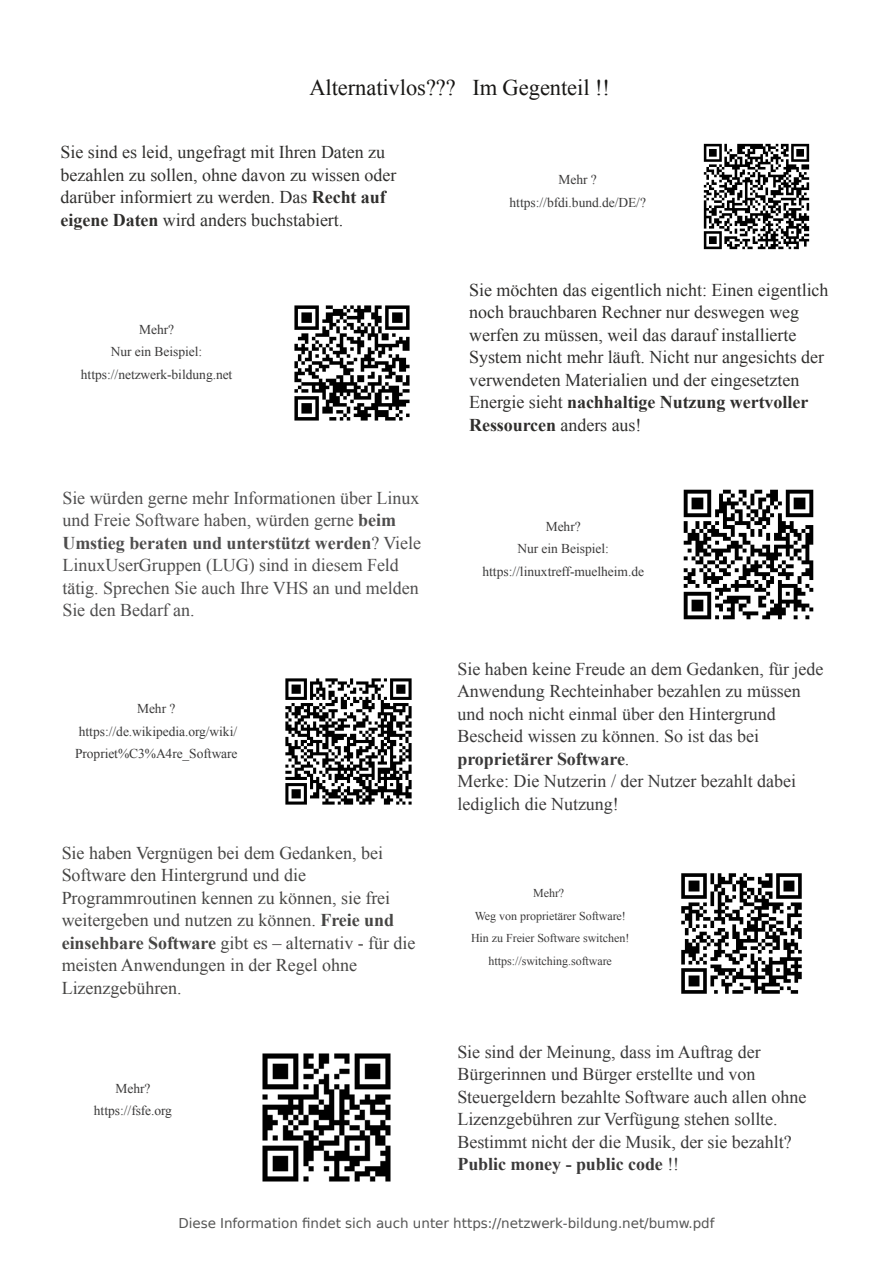
<style>
.page{position:relative;width:893px;height:1263px;background:#fff}
.page>*{position:absolute;margin:0;border:0;box-sizing:border-box;transform-origin:0 0}
.t1{font:22.5px "Times New Roman";letter-spacing:-.005em;color:#181715}
.t2{font:18px/22.5px "Times New Roman";color:#3a3939}
.t3{font:18px/22.5px "Times New Roman";color:rgb(24 23 21/.9)}
.t4{font:18px/22.5px "Times New Roman";color:rgb(24 23 21/.8)}
.t5{font:18px/22.5px "Times New Roman";color:rgb(58 57 57/.9)}
.t6{font:13.5px/22.5px "Times New Roman";color:#3a3939;text-align:center}
.t7{font:13.5px "DejaVu Sans";color:#565655}
.t8{font:12px/22.5px "Times New Roman";letter-spacing:-.005em;color:#3a3939;text-align:center}
.s1{font-weight:700}
</style>
<div class="page">
<img style="left:294px;top:305px;width:116px;height:116px">
<img style="left:681px;top:873px;width:121px;height:121px">
<img style="left:262px;top:1053px;width:129px;height:129px">
<img style="left:683px;top:489px;width:131px;height:131px">
<img style="left:703px;top:143px;width:107px;height:107px">
<img style="left:285px;top:678px;width:127px;height:127px">
<p class="t1" style="left:309px;top:74px;width:302px">Alternativlos??? Im Gegenteil !!</p>
<p class="t3" style="left:61px;top:141px;width:337px">Sie sind es leid, ungefragt mit Ihren Daten zu bezahlen zu sollen, ohne davon zu wissen oder darüber informiert zu werden. Das <span class="s1">Recht auf eigene Daten</span> wird anders buchstabiert.</p>
<p class="t6" style="left:81px;top:318px;width:153px">Mehr?<br>Nur ein Beispiel: https://netzwerk-bildung.net</p>
<p class="t5" style="left:62px;top:486px;width:360px">Sie würden gerne mehr Informationen über Linux und Freie Software haben, würden gerne <span class="s1">beim Umstieg beraten und unterstützt werden</span>? Viele LinuxUserGruppen (LUG) sind in diesem Feld tätig. Sprechen Sie auch Ihre VHS an und melden Sie den Bedarf an.</p>
<p class="t6" style="left:75px;top:697px;width:164px">Mehr ? https://de.wikipedia.org/wiki/<br>Propriet%C3%A4re_Software</p>
<p class="t4" style="left:62px;top:841px;width:355px">Sie haben Vergnügen bei dem Gedanken, bei Software den Hintergrund und die Programmroutinen kennen zu können, sie frei weitergeben und nutzen zu können. <span class="s1">Freie und einsehbare Software</span> gibt es – alternativ - für die meisten Anwendungen in der Regel ohne Lizenzgebühren.</p>
<p class="t6" style="left:94px;top:1077px;width:80px">Mehr? https://fsfe.org</p>
<p class="t6" style="left:509px;top:168px;width:138px">Mehr ? https://bfdi.bund.de/DE/?</p>
<p class="t3" style="left:469px;top:278px;width:361px">Sie möchten das eigentlich nicht: Einen eigentlich noch brauchbaren Rechner nur deswegen weg werfen zu müssen, weil das darauf installierte System nicht mehr läuft. Nicht nur angesichts der verwendeten Materialien und der eingesetzten Energie sieht <span class="s1">nachhaltige Nutzung wertvoller Ressourcen</span> anders aus!</p>
<p class="t6" style="left:482px;top:515px;width:163px">Mehr?<br>Nur ein Beispiel: https://linuxtreff-muelheim.de</p>
<p class="t2" style="left:457px;top:657px;width:368px">Sie haben keine Freude an dem Gedanken, für jede Anwendung Rechteinhaber bezahlen zu müssen und noch nicht einmal über den Hintergrund Bescheid wissen zu können. So ist das bei <span class="s1">proprietärer Software</span>.<br>Merke: Die Nutzerin / der Nutzer bezahlt dabei lediglich die Nutzung!</p>
<p class="t8" style="left:471px;top:882px;width:160px">Mehr?<br>Weg von proprietärer Software!<br>Hin zu Freier Software switchen! https://switching.software</p>
<p class="t2" style="left:457px;top:1040px;width:351px">Sie sind der Meinung, dass im Auftrag der Bürgerinnen und Bürger erstellte und von Steuergeldern bezahlte Software auch allen ohne Lizenzgebühren zur Verfügung stehen sollte.<br>Bestimmt nicht der die Musik, der sie bezahlt?<br><span class="s1">Public money - public code</span> !!</p>
<p class="t7" style="left:178px;top:1215px;width:538px">Diese Information findet sich auch unter https://netzwerk-bildung.net/bumw.pdf</p>
</div>
